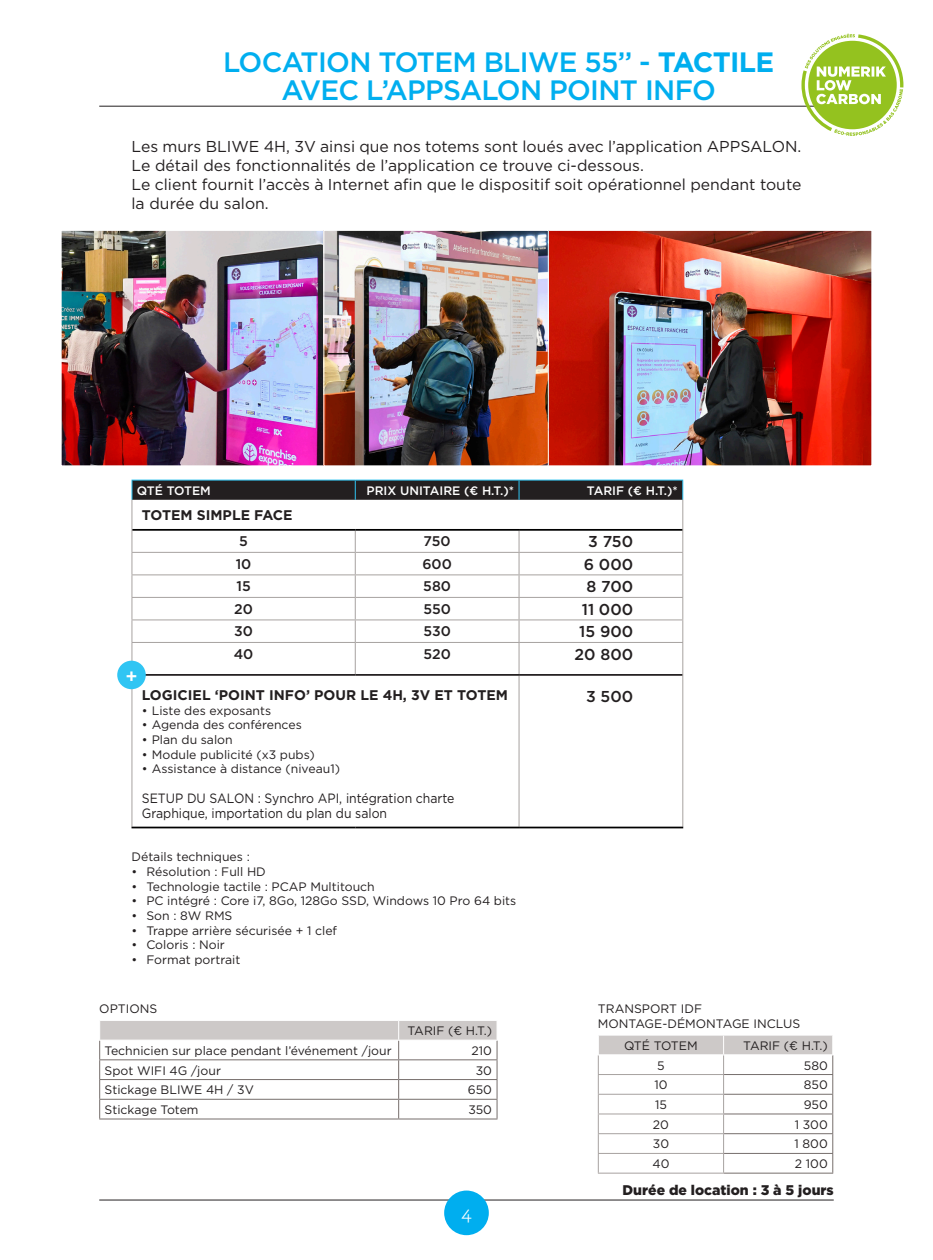
<style>
.page{position:relative;width:933px;height:1260px;background:#fff}
.page>*{position:absolute;margin:0;border:0;box-sizing:border-box;transform-origin:0 0}
.t1{font:500 28px "Gotham";letter-spacing:-.025em;color:#00aeef}
.t2{font:21px "Archer";color:#fff}
.t3{font:500 19.25px "Gotham";color:#fff}
.t4{font:15.75px/18.9px "Gotham";color:#231f20}
.t5{font:500 15.75px "Gotham";color:#231f20}
.t6{font:700 14px "Gotham";color:#231f20}
.t7{font:500 14px "Gotham";color:#231f20}
.t8{font:900 14px "Gotham";color:#231f20}
.t9{font:13.47px/14.7px "Gotham";color:#231f20;scale:.91 1}
.t10{font:12.25px "Gotham";color:#231f20}
.t11{font:500 12.25px "Gotham";color:#fff}
.t12{font:12.25px "Gotham";letter-spacing:-.025em;color:#231f20}
.t13{font:500 12.25px "Gotham";letter-spacing:-.02em;color:#fff}
.s1{font-weight:700}
</style>
<div class="page">
<hr style="left:99px;top:106px;width:734px;height:1px;background:#231f20">
<img style="left:549px;top:232px;width:321px;height:232px">
<img style="left:63px;top:232px;width:484px;height:232px">
<div style="left:61px;top:230px;width:263px;height:236px;border:1px solid #fff"></div>
<div style="left:323px;top:230px;width:226px;height:236px;border:1px solid #fff"></div>
<hr style="left:99px;top:1119px;width:300px;height:1px;background:#766e6c">
<hr style="left:399px;top:1119px;width:98px;height:1px;background:#766e6c">
<svg style="left:99px;top:1021px;width:398px;height:98px"></svg>
<hr style="left:99px;top:1040px;width:300px;height:1px;background:#fff">
<hr style="left:399px;top:1040px;width:98px;height:1px;background:#fff">
<hr style="left:724px;top:1173px;width:109px;height:1px;background:#766e6c">
<hr style="left:598px;top:1173px;width:126px;height:1px;background:#a7a2a0">
<svg style="left:598px;top:1035px;width:235px;height:138px"></svg>
<hr style="left:723px;top:1054px;width:110px;height:1px;background:#fff">
<hr style="left:598px;top:1054px;width:125px;height:1px;background:#fff">
<hr style="left:99px;top:1200px;width:734px;height:1px;background:#231f20">
<svg style="left:131px;top:480px;width:552px;height:20px;background:#26272a"></svg>
<hr style="left:131px;top:500px;width:1px;height:30px;background:#a7a2a0">
<hr style="left:682px;top:500px;width:1px;height:30px;background:#a7a2a0">
<hr style="left:131px;top:552px;width:224px;height:1px;background:#a7a2a0">
<hr style="left:355px;top:552px;width:164px;height:1px;background:#a7a2a0">
<hr style="left:519px;top:552px;width:164px;height:1px;background:#a7a2a0">
<hr style="left:131px;top:574px;width:224px;height:1px;background:#a7a2a0">
<hr style="left:355px;top:574px;width:164px;height:1px;background:#a7a2a0">
<hr style="left:519px;top:574px;width:164px;height:1px;background:#a7a2a0">
<hr style="left:131px;top:597px;width:224px;height:1px;background:#a7a2a0">
<hr style="left:355px;top:597px;width:164px;height:1px;background:#a7a2a0">
<hr style="left:519px;top:597px;width:164px;height:1px;background:#a7a2a0">
<hr style="left:131px;top:619px;width:224px;height:1px;background:#a7a2a0">
<svg style="left:131px;top:530px;width:1px;height:112px"></svg>
<hr style="left:355px;top:619px;width:164px;height:1px;background:#a7a2a0">
<svg style="left:355px;top:531px;width:1px;height:111px"></svg>
<hr style="left:519px;top:619px;width:164px;height:1px;background:#a7a2a0">
<svg style="left:518px;top:531px;width:1px;height:111px"></svg>
<svg style="left:682px;top:530px;width:1px;height:112px"></svg>
<hr style="left:131px;top:642px;width:224px;height:1px;background:#a7a2a0">
<hr style="left:131px;top:643px;width:1px;height:32px;background:#a7a2a0">
<hr style="left:355px;top:642px;width:164px;height:1px;background:#a7a2a0">
<hr style="left:355px;top:643px;width:1px;height:31px;background:#a7a2a0">
<hr style="left:519px;top:642px;width:164px;height:1px;background:#a7a2a0">
<hr style="left:518px;top:643px;width:1px;height:31px;background:#a7a2a0">
<hr style="left:682px;top:643px;width:1px;height:32px;background:#a7a2a0">
<hr style="left:131px;top:675px;width:1px;height:152px;background:#a7a2a0">
<hr style="left:518px;top:676px;width:1px;height:151px;background:#a7a2a0">
<hr style="left:682px;top:675px;width:1px;height:152px;background:#a7a2a0">
<hr style="left:132px;top:529px;width:223px;height:2px;background:#000">
<hr style="left:355px;top:529px;width:164px;height:2px;background:#000">
<hr style="left:519px;top:529px;width:163px;height:2px;background:#000">
<hr style="left:132px;top:674px;width:223px;height:2px;background:#231f20">
<hr style="left:355px;top:674px;width:164px;height:2px;background:#231f20">
<hr style="left:519px;top:674px;width:163px;height:2px;background:#231f20">
<hr style="left:131px;top:827px;width:224px;height:1px;background:#000">
<hr style="left:355px;top:827px;width:164px;height:1px;background:#000">
<hr style="left:519px;top:827px;width:164px;height:1px;background:#000">
<div style="left:117px;top:661px;width:29px;height:28px;background:#30c5f3;border-radius:50%"></div>
<svg style="left:801px;top:34px;width:102px;height:102px"></svg>
<div style="left:444px;top:1191px;width:45px;height:44px;background:#00aeef;border-radius:50%"></div>
<p class="t1" style="left:223px;top:44px;width:553px">LOCATION TOTEM BLIWE 55’’ - <span class="s1">TACTILE</span></p>
<p class="t1" style="left:281px;top:72px;width:436px">AVEC L’APPSALON POINT INFO</p>
<p class="t4" style="left:131px;top:137px;width:671px">Les murs BLIWE 4H, 3V ainsi que nos totems sont loués avec l’application APPSALON.</p>
<p class="t4" style="left:131px;top:156px;width:514px">Le détail des fonctionnalités de l’application ce trouve ci-dessous.</p>
<p class="t4" style="left:131px;top:175px;width:671px">Le client fournit l’accès à Internet afin que le dispositif soit opérationnel pendant toute la durée du salon.</p>
<p class="t13" style="left:137px;top:482px;width:75px">QTÉ TOTEM</p>
<p class="t11" style="left:366px;top:482px;width:149px">PRIX UNITAIRE (€ H.T.)*</p>
<p class="t11" style="left:587px;top:482px;width:92px">TARIF (€ H.T.)*</p>
<p class="t6" style="left:142px;top:507px;width:152px">TOTEM SIMPLE FACE</p>
<p class="t7" style="left:239px;top:532px;width:10px">5</p>
<p class="t7" style="left:423px;top:532px;width:29px">750</p>
<p class="t5" style="left:588px;top:532px;width:46px">3 750</p>
<p class="t7" style="left:236px;top:554px;width:17px">10</p>
<p class="t7" style="left:422px;top:554px;width:31px">600</p>
<p class="t5" style="left:584px;top:554px;width:51px">6 000</p>
<p class="t7" style="left:236px;top:577px;width:16px">15</p>
<p class="t7" style="left:423px;top:577px;width:29px">580</p>
<p class="t5" style="left:586px;top:577px;width:48px">8 700</p>
<p class="t7" style="left:234px;top:599px;width:20px">20</p>
<p class="t7" style="left:423px;top:599px;width:29px">550</p>
<p class="t5" style="left:582px;top:599px;width:53px">11 000</p>
<p class="t7" style="left:234px;top:622px;width:20px">30</p>
<p class="t7" style="left:423px;top:622px;width:29px">530</p>
<p class="t5" style="left:579px;top:622px;width:55px">15 900</p>
<p class="t7" style="left:234px;top:645px;width:21px">40</p>
<p class="t7" style="left:423px;top:645px;width:29px">520</p>
<p class="t5" style="left:574px;top:644px;width:60px">20 800</p>
<p class="t6" style="left:142px;top:687px;width:367px">LOGICIEL ‘POINT INFO’ POUR LE 4H, 3V ET TOTEM</p>
<p class="t10" style="left:142px;top:703px;width:131px">• Liste des exposants</p>
<p class="t10" style="left:142px;top:717px;width:161px">• Agenda des conférences</p>
<p class="t10" style="left:142px;top:732px;width:92px">• Plan du salon</p>
<p class="t10" style="left:142px;top:747px;width:174px">• Module publicité (x3 pubs)</p>
<p class="t10" style="left:142px;top:761px;width:200px">• Assistance à distance (niveau1)</p>
<p class="t9" style="left:142px;top:790px;width:345px">SETUP DU SALON : Synchro API, intégration charte<br>Graphique, importation du plan du salon</p>
<p class="t3" style="left:125px;top:663px;width:14px">+</p>
<p class="t5" style="left:586px;top:687px;width:49px">3 500</p>
<p class="t10" style="left:131px;top:849px;width:120px">Détails techniques :</p>
<p class="t10" style="left:131px;top:864px;width:136px">• Résolution : Full HD</p>
<p class="t10" style="left:131px;top:879px;width:245px">• Technologie tactile : PCAP Multitouch</p>
<p class="t10" style="left:131px;top:893px;width:386px">• PC intégré : Core i7, 8Go, 128Go SSD, Windows 10 Pro 64 bits</p>
<p class="t10" style="left:131px;top:908px;width:102px">• Son : 8W RMS</p>
<p class="t10" style="left:131px;top:923px;width:207px">• Trappe arrière sécurisée + 1 clef</p>
<p class="t10" style="left:131px;top:937px;width:95px">• Coloris : Noir</p>
<p class="t10" style="left:131px;top:952px;width:110px">• Format portrait</p>
<p class="t10" style="left:99px;top:1001px;width:60px">OPTIONS</p>
<p class="t10" style="left:407px;top:1023px;width:86px">TARIF (€ H.T.)</p>
<p class="t10" style="left:105px;top:1043px;width:288px">Technicien sur place pendant l’événement /jour</p>
<p class="t10" style="left:471px;top:1043px;width:22px">210</p>
<p class="t10" style="left:105px;top:1062px;width:118px">Spot WIFI 4G /jour</p>
<p class="t10" style="left:476px;top:1062px;width:18px">30</p>
<p class="t10" style="left:105px;top:1082px;width:151px">Stickage BLIWE 4H / 3V</p>
<p class="t10" style="left:468px;top:1082px;width:26px">650</p>
<p class="t10" style="left:105px;top:1102px;width:95px">Stickage Totem</p>
<p class="t10" style="left:468px;top:1102px;width:25px">350</p>
<h2 class="t2" style="left:461px;top:1198px;width:12px">4</h2>
<p class="t10" style="left:598px;top:1001px;width:106px">TRANSPORT IDF</p>
<p class="t10" style="left:598px;top:1015px;width:204px">MONTAGE-DÉMONTAGE INCLUS</p>
<p class="t12" style="left:624px;top:1038px;width:75px">QTÉ TOTEM</p>
<p class="t10" style="left:743px;top:1038px;width:86px">TARIF (€ H.T.)</p>
<p class="t10" style="left:657px;top:1057px;width:9px">5</p>
<p class="t10" style="left:803px;top:1057px;width:25px">580</p>
<p class="t10" style="left:654px;top:1077px;width:15px">10</p>
<p class="t10" style="left:803px;top:1077px;width:25px">850</p>
<p class="t10" style="left:655px;top:1097px;width:13px">15</p>
<p class="t10" style="left:803px;top:1097px;width:26px">950</p>
<p class="t10" style="left:653px;top:1117px;width:18px">20</p>
<p class="t10" style="left:794px;top:1117px;width:35px">1 300</p>
<p class="t10" style="left:653px;top:1136px;width:18px">30</p>
<p class="t10" style="left:794px;top:1136px;width:35px">1 800</p>
<p class="t10" style="left:652px;top:1156px;width:18px">40</p>
<p class="t10" style="left:795px;top:1156px;width:34px">2 100</p>
<p class="t8" style="left:622px;top:1182px;width:213px">Durée de location : 3 à 5 jours</p>
</div>
